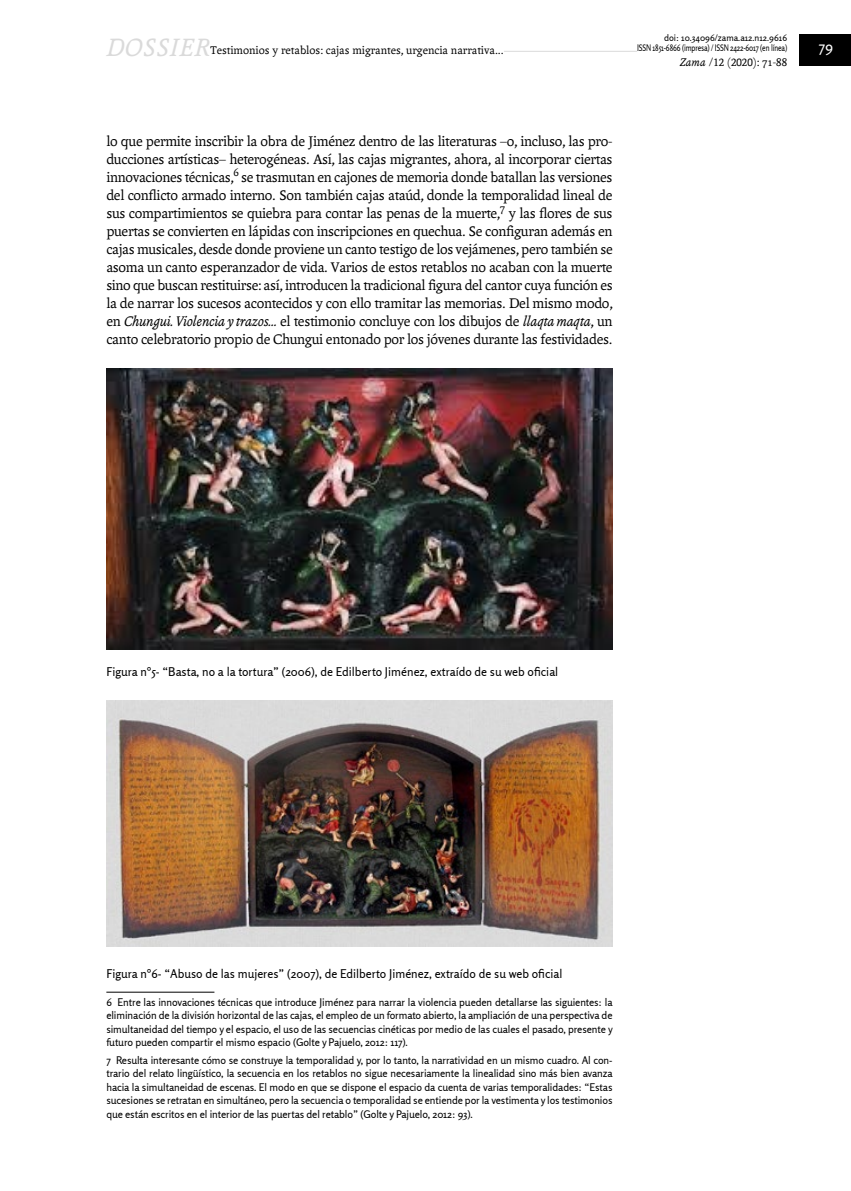
<style>
.page{position:relative;width:851px;height:1191px;background:#fff}
.page>*{position:absolute;margin:0;border:0;box-sizing:border-box;transform-origin:0 0}
.t1{font:italic 27px "Andralis ND Os F";letter-spacing:.02em;color:#dadada}
.art-texto-central{font:15px/18px "Andralis ND Os F";letter-spacing:-.02em;color:#000;text-align:justify}
.t2{font:15px "Rosario";color:#fff}
.img-epigrafe-inferio{font:12px "Rosario";color:#000}
.t3{font:12px "Andralis ND Os F";color:#000}
.t4{font:12px "Andralis NDSC";color:#000}
.nota-al-pie{font:10.5px/13.5px "Rosario";letter-spacing:-.01em;color:#000;text-align:justify}
.t5{font:9px/10.8px "Rosario";letter-spacing:-.02em;color:#000;text-align:right}
.s1{font-family:"Andralis ND Os F";font-style:italic}
.s2{font-family:"Andralis ND Os F"}
.s3{font-style:italic}
</style>
<div class="page">
<hr style="left:112px;top:51px;width:612px;height:1px;background:#dadada">
<div style="left:637px;top:41px;width:150px;height:15px;background:#fff"></div>
<div style="left:799px;top:35px;width:51px;height:31px;background:#000"></div>
<div style="left:106px;top:35px;width:109px;height:30px;background:#fff"></div>
<div style="left:210px;top:44px;width:294px;height:15px;background:#fff"></div>
<img style="left:106px;top:368px;width:506px;height:281px">
<img style="left:106px;top:701px;width:506px;height:245px">
<hr style="left:106px;top:991px;width:108px;height:1px;background:#000">
<p class="t5" style="left:637px;top:32px;width:151px">doi: 10.34096/zama.a12.n12.9616<br>ISSN 1851-6866 (impresa) / ISSN 2422-6017 (en línea)</p>
<p class="t4" style="left:679px;top:55px;width:109px"><span class="s1">Zama</span> /12 (2020): <span class="s2">71-88</span></p>
<h1 class="t1" style="left:106px;top:34px;width:105px">DOSSIER</h1>
<p class="t3" style="left:210px;top:44px;width:295px">Testimonios y retablos: cajas migrantes, urgencia narrativa...</p>
<p class="t2" style="left:812px;top:38px;width:22px">7979</p>
<p class="art-texto-central" style="left:106px;top:132px;width:508px">lo que permite inscribir la obra de Jiménez dentro de las literaturas –o, incluso, las pro&shy;ducciones artísticas– heterogéneas. Así, las cajas migrantes, ahora, al incorporar ciertas innovaciones técnicas,<sup>6</sup> se trasmutan en cajones de memoria donde batallan las versiones del conflicto armado interno. Son también cajas ataúd, donde la temporalidad lineal de sus compartimientos se quiebra para contar las penas de la muerte,<sup>7</sup> y las flores de sus puertas se convierten en lápidas con inscripciones en quechua. Se configuran además en cajas musicales, desde donde proviene un canto testigo de los vejámenes, pero también se asoma un canto esperanzador de vida. Varios de estos retablos no acaban con la muerte sino que buscan restituirse: así, introducen la tradicional figura del cantor cuya función es la de narrar los sucesos acontecidos y con ello tramitar las memorias. Del mismo modo, en <span class="s3">Chungui. Violencia y trazos…</span> el testimonio concluye con los dibujos de <span class="s3">llaqta maqta</span>, un canto celebratorio propio de Chungui entonado por los jóvenes durante las festividades.</p>
<p class="img-epigrafe-inferio" style="left:106px;top:665px;width:453px">Figura n°5- “Basta, no a la tortura” (2006), de Edilberto Jiménez, extraído de su web oficial</p>
<p class="img-epigrafe-inferio" style="left:106px;top:966px;width:457px">Figura n°6- “Abuso de las mujeres” (2007), de Edilberto Jiménez, extraído de su web oficial</p>
<p class="nota-al-pie" style="left:106px;top:995px;width:508px">6 Entre las innovaciones técnicas que introduce Jiménez para narrar la violencia pueden detallarse las siguientes: la eliminación de la división horizontal de las cajas, el empleo de un formato abierto, la ampliación de una perspectiva de simultaneidad del tiempo y el espacio, el uso de las secuencias cinéticas por medio de las cuales el pasado, presente y futuro pueden compartir el mismo espacio (Golte y Pajuelo, 2012: 117).</p>
<p class="nota-al-pie" style="left:106px;top:1053px;width:507px">7 Resulta interesante cómo se construye la temporalidad y, por lo tanto, la narratividad en un mismo cuadro. Al con&shy;trario del relato lingüístico, la secuencia en los retablos no sigue necesariamente la linealidad sino más bien avanza hacia la simultaneidad de escenas. El modo en que se dispone el espacio da cuenta de varias temporalidades: “Estas sucesiones se retratan en simultáneo, pero la secuencia o temporalidad se entiende por la vestimenta y los testimonios que están escritos en el interior de las puertas del retablo” (Golte y Pajuelo, 2012: 93).</p>
</div>
